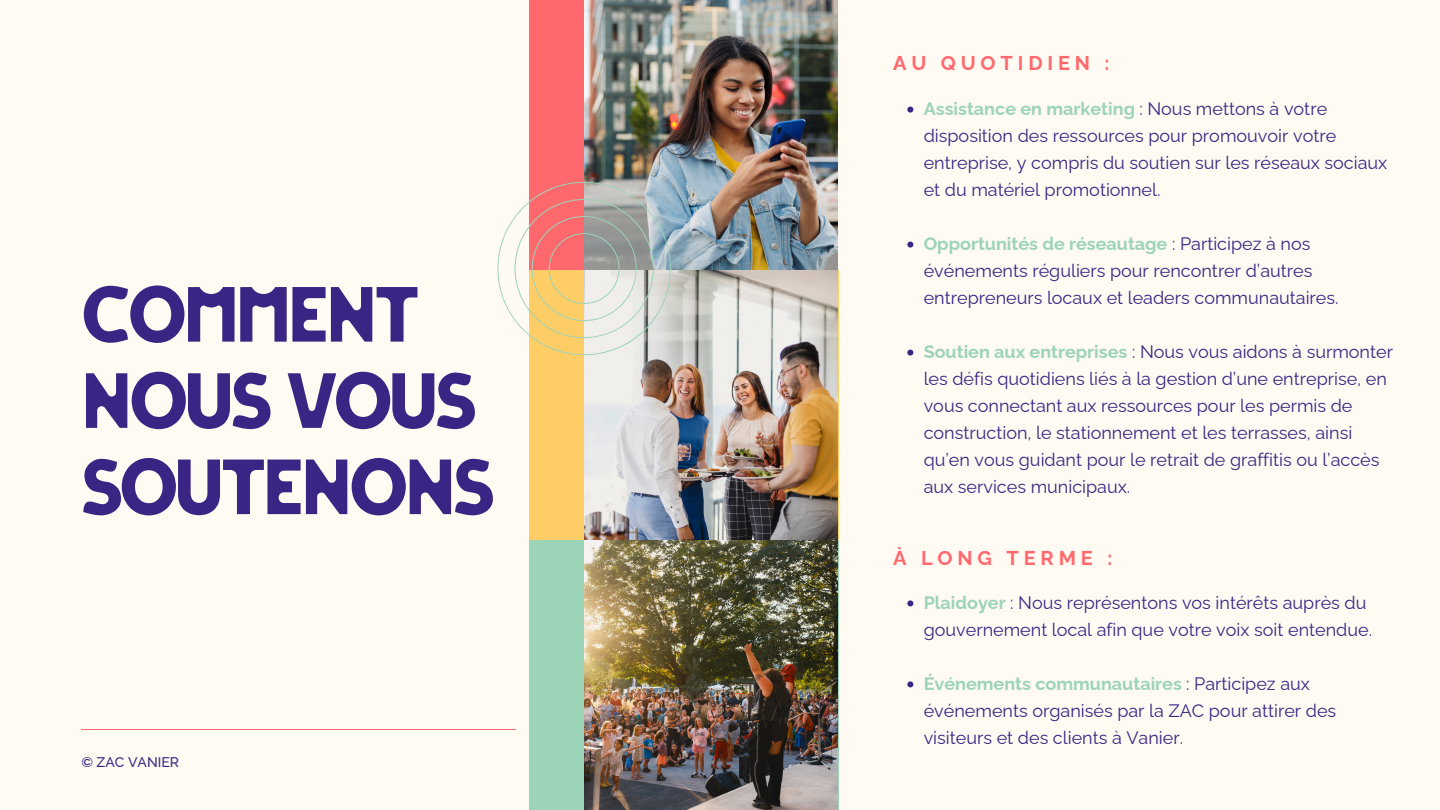
<style>
.page{position:relative;width:1440px;height:810px;background:#fffaf2}
.page>*{position:absolute;margin:0;border:0;box-sizing:border-box;transform-origin:0 0}
.t1{font:72px/86.2px "FORTA";letter-spacing:-.05em;color:#3b2584}
.t2{font:700 20px "Raleway";letter-spacing:.24em;color:#ff696e}
.t3{font:18px/27px "Raleway";color:#3b2584}
.t4{font:500 14px "Raleway";color:#3b2584}
.s1{font-weight:700;color:#9cd4b7}
</style>
<div class="page">
<div style="left:529px;top:540px;width:310px;height:270px;background:#9cd4b7"></div>
<div style="left:529px;top:270px;width:310px;height:270px;background:#ffcd65"></div>
<div style="left:529px;top:0;width:308px;height:270px;background:#ff696e"></div>
<img style="left:585px;top:0;width:252px;height:810px">
<svg style="left:497px;top:182px;width:174px;height:173px"></svg>
<svg style="left:907px;top:107px;width:6px;height:6px"></svg>
<svg style="left:907px;top:242px;width:6px;height:6px"></svg>
<svg style="left:907px;top:350px;width:6px;height:6px"></svg>
<hr style="left:81px;top:729px;width:434px;height:1px;background:#ff696e">
<svg style="left:907px;top:600px;width:6px;height:6px"></svg>
<svg style="left:907px;top:681px;width:6px;height:6px"></svg>
<p class="t1" style="left:81px;top:275px;width:415px">COMMENT<br>NOUS VOUS<br>SOUTENONS</p>
<p class="t4" style="left:81px;top:754px;width:99px">© ZAC VANIER</p>
<p class="t2" style="left:893px;top:52px;width:218px">AU QUOTIDIEN :</p>
<p class="t3" style="left:924px;top:95px;width:465px"><span class="s1">Assistance en marketing</span> : Nous mettons à votre disposition des ressources pour promouvoir votre entreprise, y compris du soutien sur les réseaux sociaux et du matériel promotionnel.</p>
<p class="t3" style="left:924px;top:230px;width:416px"><span class="s1">Opportunités de réseautage</span> : Participez à nos événements réguliers pour rencontrer d’autres entrepreneurs locaux et leaders communautaires.</p>
<h1 class="t3" style="left:924px;top:338px;width:471px"><span class="s1">Soutien aux entreprises</span> : Nous vous aidons à surmonter les défis quotidiens liés à la gestion d’une entreprise, en vous connectant aux ressources pour les permis de construction, le stationnement et les terrasses, ainsi qu’en vous guidant pour le retrait de graffitis ou l’accès aux services municipaux.</h1>
<p class="t2" style="left:893px;top:546px;width:221px">À LONG TERME :</p>
<h2 class="t3" style="left:924px;top:589px;width:450px"><span class="s1">Plaidoyer</span> : Nous représentons vos intérêts auprès du gouvernement local afin que votre voix soit entendue.</h2>
<p class="t3" style="left:924px;top:670px;width:414px"><span class="s1">Événements communautaires</span> : Participez aux événements organisés par la ZAC pour attirer des visiteurs et des clients à Vanier.</p>
</div>
